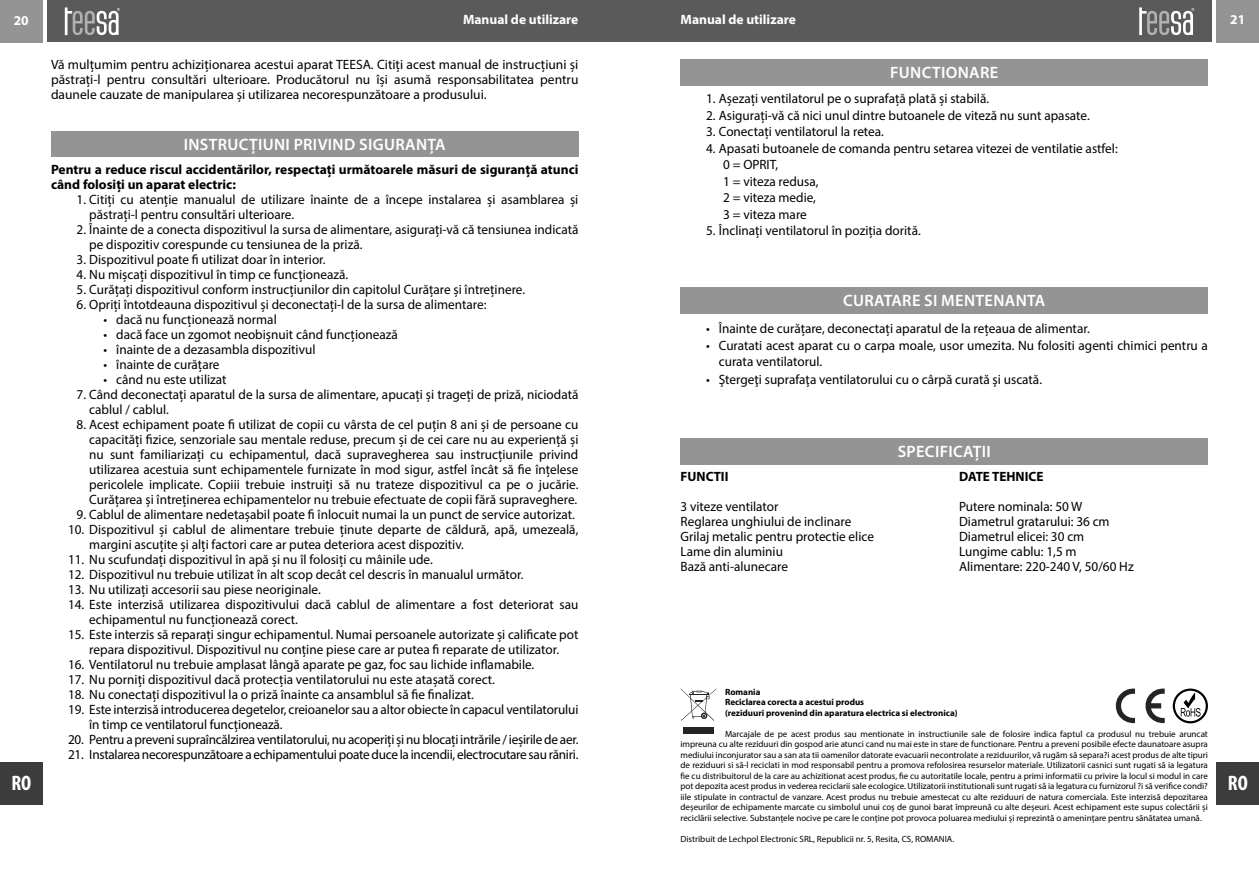
<style>
.page{position:relative;width:1259px;height:893px;background:#fff}
.page>*{position:absolute;margin:0;border:0;box-sizing:border-box;transform-origin:0 0}
.t1{font:700 condensed 21px "Myriad Pro";color:#fff}
.t2{font:600 16.5px "Myriad Pro";letter-spacing:.02em;color:#fff}
.t3{font:13.5px/15px "Myriad Pro";color:#000}
.t4{font:13.5px "Myriad Pro";letter-spacing:-.02em;color:#000}
.t5{font:700 13.5px/15px "Myriad Pro";color:#000}
.t6{font:700 13.5px "Myriad Pro";color:#fff}
.t7{font:9px/10.5px "Myriad Pro";color:#000;text-align:justify}
.t8{font:700 9px/10.5px "Myriad Pro";color:#000}
</style>
<div class="page">
<div style="left:629px;top:0;width:583px;height:42px;background:#5a5a5a"></div>
<div style="left:0;top:0;width:43px;height:43px;background:#949494"></div>
<div style="left:47px;top:0;width:582px;height:42px;background:#5a5a5a"></div>
<div style="left:1216px;top:0;width:43px;height:43px;background:#949494"></div>
<svg style="left:65px;top:7px;width:55px;height:28px"></svg>
<svg style="left:1139px;top:7px;width:55px;height:28px"></svg>
<div style="left:1216px;top:762px;width:43px;height:42px;background:#3c3c3c"></div>
<div style="left:0;top:762px;width:43px;height:42px;background:#3c3c3c"></div>
<div style="left:51px;top:131px;width:527px;height:26px;background:#949494"></div>
<div style="left:680px;top:60px;width:528px;height:26px;background:#949494"></div>
<div style="left:680px;top:287px;width:528px;height:27px;background:#949494"></div>
<div style="left:680px;top:438px;width:528px;height:26px;background:#949494"></div>
<div style="left:683px;top:727px;width:30px;height:6px;background:#242424"></div>
<svg style="left:680px;top:688px;width:36px;height:33px"></svg>
<svg style="left:1115px;top:688px;width:49px;height:36px"></svg>
<svg style="left:1172px;top:688px;width:36px;height:35px"></svg>
<p class="t6" style="left:14px;top:15px;width:16px">20</p>
<p class="t6" style="left:463px;top:14px;width:117px">Manual de utilizare</p>
<p class="t6" style="left:680px;top:14px;width:117px">Manual de utilizare</p>
<p class="t6" style="left:1230px;top:14px;width:16px">21</p>
<p class="t3" style="left:51px;top:58px;width:529px;text-align:justify">Vă mulțumim pentru achiziționarea acestui aparat TEESA. Citiți acest manual de instrucțiuni și păstrați-l pentru consultări ulterioare. Producătorul nu își asumă responsabilitatea pentru daunele cauzate de manipularea și utilizarea necorespunzătoare a produsului.</p>
<p class="t2" style="left:890px;top:66px;width:110px">FUNCTIONARE</p>
<p class="t3" style="left:706px;top:93px;width:285px">1. Așezați ventilatorul pe o suprafață plată și stabilă.</p>
<p class="t3" style="left:706px;top:109px;width:385px">2. Asigurați-vă că nici unul dintre butoanele de viteză nu sunt apasate.</p>
<p class="t3" style="left:706px;top:126px;width:179px">3. Conectați ventilatorul la retea.</p>
<p class="t3" style="left:723px;top:141px;width:396px;line-height:16.5px;text-indent:-17px">4. Apasati butoanele de comanda pentru setarea vitezei de ventilatie astfel:<br>0 = OPRIT,<br>1 = viteza redusa,<br>2 = viteza medie,<br>3 = viteza mare</p>
<p class="t3" style="left:706px;top:225px;width:216px">5. Înclinați ventilatorul în poziția dorită.</p>
<p class="t2" style="left:184px;top:138px;width:264px">INSTRUCȚIUNI PRIVIND SIGURANȚA</p>
<p class="t5" style="left:51px;top:163px;width:529px">Pentru a reduce riscul accidentărilor, respectați următoarele măsuri de siguranță atunci când folosiți un aparat electric:</p>
<p class="t3" style="left:89px;top:193px;width:490px;text-indent:-13px">1. Citiți cu atenție manualul de utilizare înainte de a începe instalarea și asamblarea și păstrați-l pentru consultări ulterioare.</p>
<p class="t3" style="left:89px;top:223px;width:490px;text-indent:-13px">2. Înainte de a conecta dispozitivul la sursa de alimentare, asigurați-vă că tensiunea indicată pe dispozitiv corespunde cu tensiunea de la priză.</p>
<p class="t3" style="left:77px;top:253px;width:250px">3. Dispozitivul poate fi utilizat doar în interior.</p>
<p class="t3" style="left:77px;top:268px;width:273px">4. Nu mișcați dispozitivul în timp ce funcționează.</p>
<p class="t3" style="left:77px;top:283px;width:450px">5. Curățați dispozitivul conform instrucțiunilor din capitolul Curățare și întreținere.</p>
<p class="t3" style="left:77px;top:298px;width:411px">6. Opriți întotdeauna dispozitivul și deconectați-l de la sursa de alimentare:</p>
<p class="t3" style="left:104px;top:313px;width:175px">• dacă nu funcționează normal</p>
<p class="t3" style="left:104px;top:328px;width:296px">• dacă face un zgomot neobișnuit când funcționează</p>
<p class="t3" style="left:104px;top:343px;width:213px">• înainte de a dezasambla dispozitivul</p>
<p class="t3" style="left:104px;top:358px;width:117px">• înainte de curățare</p>
<p class="t3" style="left:104px;top:373px;width:125px">• când nu este utilizat</p>
<p class="t3" style="left:89px;top:388px;width:490px;text-indent:-13px">7. Când deconectați aparatul de la sursa de alimentare, apucați și trageți de priză, niciodată cablul / cablul.</p>
<p class="t3" style="left:89px;top:418px;width:490px;text-align:justify;text-indent:-13px">8. Acest echipament poate fi utilizat de copii cu vârsta de cel puțin 8 ani și de persoane cu capacități fizice, senzoriale sau mentale reduse, precum și de cei care nu au experiență și nu sunt familiarizați cu echipamentul, dacă supravegherea sau instrucțiunile privind utilizarea acestuia sunt echipamentele furnizate în mod sigur, astfel încât să fie înțelese pericolele implicate. Copiii trebuie instruiți să nu trateze dispozitivul ca pe o jucărie.<br>Curățarea și întreținerea echipamentelor nu trebuie efectuate de copii fără supraveghere.</p>
<p class="t3" style="left:77px;top:508px;width:500px">9. Cablul de alimentare nedetașabil poate fi înlocuit numai la un punct de service autorizat.</p>
<p class="t3" style="left:89px;top:523px;width:490px;text-indent:-21px">10. Dispozitivul și cablul de alimentare trebuie ținute departe de căldură, apă, umezeală, margini ascuțite și alți factori care ar putea deteriora acest dispozitiv.</p>
<p class="t3" style="left:68px;top:553px;width:366px">11. Nu scufundați dispozitivul în apă și nu îl folosiți cu mâinile ude.</p>
<p class="t3" style="left:68px;top:568px;width:457px">12. Dispozitivul nu trebuie utilizat în alt scop decât cel descris în manualul următor.</p>
<p class="t3" style="left:68px;top:583px;width:254px">13. Nu utilizați accesorii sau piese neoriginale.</p>
<p class="t3" style="left:89px;top:598px;width:490px;text-indent:-21px">14. Este interzisă utilizarea dispozitivului dacă cablul de alimentare a fost deteriorat sau echipamentul nu funcționează corect.</p>
<p class="t3" style="left:68px;top:628px;width:512px;text-align:center">15. Este interzis să reparați singur echipamentul. Numai persoanele autorizate și calificate pot repara dispozitivul. Dispozitivul nu conține piese care ar putea fi reparate de utilizator.</p>
<p class="t3" style="left:68px;top:658px;width:468px">16. Ventilatorul nu trebuie amplasat lângă aparate pe gaz, foc sau lichide inflamabile.</p>
<p class="t3" style="left:68px;top:673px;width:428px">17. Nu porniți dispozitivul dacă protecția ventilatorului nu este atașată corect.</p>
<p class="t3" style="left:68px;top:688px;width:407px">18. Nu conectați dispozitivul la o priză înainte ca ansamblul să fie finalizat.</p>
<p class="t3" style="left:89px;top:703px;width:490px;text-indent:-21px">19. Este interzisă introducerea degetelor, creioanelor sau a altor obiecte în capacul ventilatorului în timp ce ventilatorul funcționează.</p>
<p class="t4" style="left:68px;top:734px;width:512px">20. Pentru a preveni supraîncălzirea ventilatorului, nu acoperiți și nu blocați intrările / ieșirile de aer.</p>
<p class="t4" style="left:68px;top:749px;width:512px">21. Instalarea necorespunzătoare a echipamentului poate duce la incendii, electrocutare sau răniri.</p>
<p class="t2" style="left:843px;top:294px;width:204px">CURATARE SI MENTENANTA</p>
<p class="t3" style="left:706px;top:322px;width:385px">• Înainte de curățare, deconectați aparatul de la rețeaua de alimentar.</p>
<p class="t3" style="left:719px;top:339px;width:490px;line-height:16.2px;text-indent:-13px">• Curatati acest aparat cu o carpa moale, usor umezita. Nu folositi agenti chimici pentru a curata ventilatorul.</p>
<p class="t3" style="left:706px;top:373px;width:337px">• Ştergeţi suprafaţa ventilatorului cu o cârpă curată şi uscată.</p>
<p class="t2" style="left:897px;top:444px;width:95px">SPECIFICAȚII</p>
<p class="t5" style="left:680px;top:471px;width:49px">FUNCTII</p>
<p class="t3" style="left:680px;top:501px;width:195px">3 viteze ventilator<br>Reglarea unghiului de inclinare<br>Grilaj metalic pentru protectie elice<br>Lame din aluminiu<br>Bază anti-alunecare</p>
<p class="t5" style="left:959px;top:471px;width:86px">DATE TEHNICE</p>
<p class="t3" style="left:959px;top:501px;width:176px">Putere nominala: 50 W<br>Diametrul gratarului: 36 cm<br>Diametrul elicei: 30 cm<br>Lungime cablu: 1,5 m<br>Alimentare: 220-240 V, 50/60 Hz</p>
<p class="t8" style="left:725px;top:687px;width:234px">Romania<br>Reciclarea corecta a acestui produs<br>(reziduuri provenind din aparatura electrica si electronica)</p>
<p class="t7" style="left:680px;top:729px;width:529px;text-indent:44px">Marcajale de pe acest produs sau mentionate in instructiunile sale de folosire indica faptul ca produsul nu trebuie aruncat impreuna cu alte reziduuri din gospod arie atunci cand nu mai este in stare de functionare. Pentru a preveni posibile efecte daunatoare asupra mediului inconjurator sau a san ata tii oamenilor datorate evacuarii necontrolate a reziduurilor, vă rugăm să separa?i acest produs de alte tipuri de reziduuri si să-l reciclati in mod responsabil pentru a promova refolosirea resurselor materiale. Utilizatorii casnici sunt rugati să ia legatura fie cu distribuitorul de la care au achizitionat acest produs, fie cu autoritatile locale, pentru a primi informatii cu privire la locul si modul in care pot depozita acest produs in vederea reciclarii sale ecologice. Utilizatorii institutionali sunt rugati să ia legatura cu furnizorul ?i să verifice condi? iile stipulate in contractul de vanzare. Acest produs nu trebuie amestecat cu alte reziduuri de natura comerciala. Este interzisă depozitarea deșeurilor de echipamente marcate cu simbolul unui coș de gunoi barat împreună cu alte deșeuri. Acest echipament este supus colectării și reciclării selective. Substanțele nocive pe care le conține pot provoca poluarea mediului și reprezintă o amenințare pentru sănătatea umană.</p>
<p class="t7" style="left:680px;top:834px;width:275px">Distribuit de Lechpol Electronic SRL, Republicii nr. 5, Resita, CS, ROMANIA.</p>
<h1 class="t1" style="left:11px;top:775px;width:21px">RO</h1>
<h1 class="t1" style="left:1227px;top:775px;width:21px">RO</h1>
</div>
